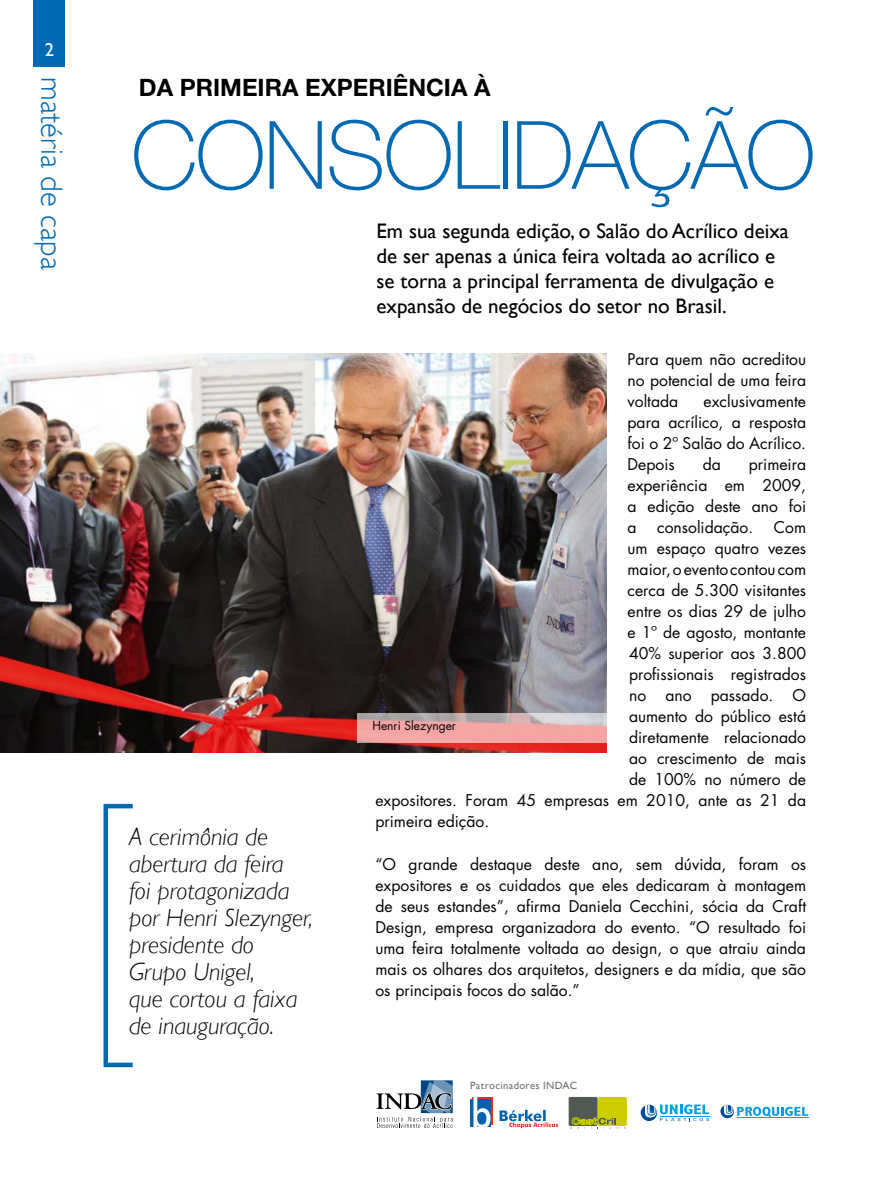
<style>
.page{position:relative;width:890px;height:1191px;background:#fff}
.page>*{position:absolute;margin:0;border:0;box-sizing:border-box;transform-origin:0 0}
.t1{font:100 94.5px "Helvetica Neue";letter-spacing:-.02em;color:#0069b4}
.t2{font:300 30.6px "Gill Sans";color:#0069b4}
.t3{font:italic 300 24.75px/27px "Gill Sans";color:#000}
.t4{font:700 24px "Helvetica Neue";color:#000}
.t5{font:21px/25.2px "Gill Sans";color:#000}
.t6{font:18.6px "Gill Sans";color:#fff}
.t7{font:15.75px/21px "Futura";color:#000;text-align:justify}
.t8{font:12px "Futura";color:#000}
.t9{font:10.5px "Gill Sans";letter-spacing:.04em;color:#6f6f6e}
</style>
<div class="page">
<img style="left:0;top:353px;width:607px;height:400px">
<svg style="left:376px;top:1080px;width:77px;height:48px"></svg>
<hr style="left:737px;top:1117px;width:71px;height:1px;background:#009ee3">
<svg style="left:720px;top:1104px;width:13px;height:14px"></svg>
<svg style="left:724px;top:1104px;width:84px;height:13px"></svg>
<svg style="left:640px;top:1104px;width:17px;height:17px"></svg>
<svg style="left:645px;top:1104px;width:64px;height:17px"></svg>
<div style="left:568px;top:1097px;width:29px;height:29px;background:#515b51;border-radius:2px"></div>
<div style="left:598px;top:1097px;width:29px;height:29px;background:#ccce00;border-radius:2px"></div>
<svg style="left:570px;top:1117px;width:48px;height:11px"></svg>
<svg style="left:472px;top:1097px;width:21px;height:27px"></svg>
<svg style="left:499px;top:1109px;width:59px;height:19px"></svg>
<div style="left:470px;top:1099px;width:20px;height:28px;background:#0061ad"></div>
<svg style="left:473px;top:1097px;width:17px;height:30px"></svg>
<div style="left:34px;top:0;width:31px;height:67px;background:#0069b4"></div>
<svg style="left:357px;top:713px;width:250px;height:29px;fill:#f4a6a4"></svg>
<div style="left:103px;top:804px;width:32px;height:263px;border:4px solid #0069b4"></div>
<p class="t6" style="left:45px;top:39px;width:11px">2</p>
<h2 class="t2" style="left:69px;top:77px;width:194px;rotate:90deg">matéria de capa</h2>
<h3 class="t4" style="left:139px;top:73px;width:353px">DA PRIMEIRA EXPERIÊNCIA À</h3>
<h1 class="t1" style="left:131px;top:101px;width:686px">CONSOLIDAÇÃO</h1>
<h3 class="t3" style="left:129px;top:823px;width:185px">A cerimônia de abertura da feira<br>foi protagonizada por Henri Slezynger, presidente do<br>Grupo Unigel,<br>que cortou a faixa de inauguração.</h3>
<h3 class="t5" style="left:376px;top:218px;width:414px">Em sua segunda edição, o Salão do Acrílico deixa de ser apenas a única feira voltada ao acrílico e se torna a principal ferramenta de divulgação e expansão de negócios do setor no Brasil.</h3>
<p class="t7" style="left:627px;top:349px;width:180px">Para quem não acreditou no potencial de uma feira voltada</p>
<p class="t7" style="left:627px;top:391px;width:180px;text-indent:76px">exclusivamente para acrílico, a resposta foi o 2º Salão do Acrílico.<br>Depois</p>
<p class="t7" style="left:702px;top:454px;width:20px">da</p>
<p class="t7" style="left:627px;top:454px;width:180px;text-indent:121px">primeira experiência em 2009, a edição deste ano foi a</p>
<p class="t7" style="left:657px;top:517px;width:97px">consolidação.</p>
<p class="t7" style="left:773px;top:517px;width:34px">Com</p>
<p class="t7" style="left:627px;top:538px;width:180px">um espaço quatro vezes</p>
<p class="t7" style="left:627px;top:559px;width:180px">maior, o evento contou com</p>
<p class="t7" style="left:627px;top:580px;width:180px">cerca de 5.300 visitantes</p>
<p class="t7" style="left:627px;top:601px;width:180px">entre os dias 29 de julho</p>
<p class="t7" style="left:627px;top:622px;width:180px">e 1º de agosto, montante</p>
<p class="t7" style="left:629px;top:643px;width:178px">40% superior aos 3.800</p>
<p class="t7" style="left:629px;top:664px;width:178px">profissionais registrados</p>
<p class="t7" style="left:629px;top:685px;width:178px">no ano passado. O</p>
<p class="t7" style="left:629px;top:706px;width:178px">aumento do público está</p>
<p class="t7" style="left:629px;top:727px;width:178px">diretamente relacionado</p>
<p class="t7" style="left:629px;top:748px;width:179px">ao crescimento de mais</p>
<p class="t7" style="left:629px;top:769px;width:179px">de 100% no número de</p>
<p class="t7" style="left:375px;top:790px;width:432px">expositores. Foram 45 empresas em 2010, ante as 21 da</p>
<p class="t7" style="left:375px;top:811px;width:115px">primeira edição.</p>
<p class="t7" style="left:375px;top:853px;width:432px">“O grande destaque deste ano, sem dúvida, foram os expositores e os cuidados que eles dedicaram à montagem de seus estandes”, afirma Daniela Cecchini, sócia da Craft Design, empresa organizadora do evento. “O resultado foi uma feira totalmente voltada ao design, o que atraiu ainda mais os olhares dos arquitetos, designers e da mídia, que são os principais focos do salão.”</p>
<p class="t8" style="left:372px;top:718px;width:85px">Henri Slezynger</p>
<p class="t9" style="left:470px;top:1079px;width:108px">Patrocinadores Indac</p>
</div>
